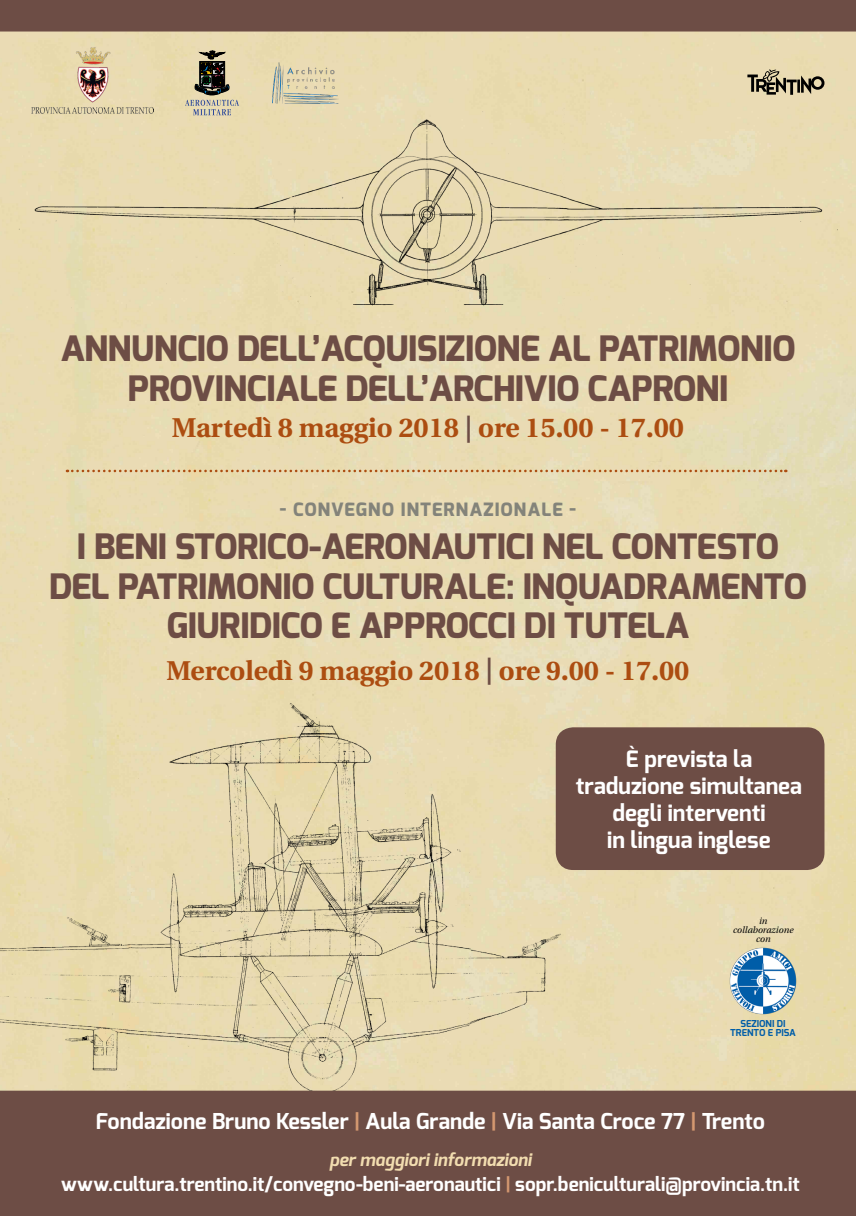
<style>
.page{position:relative;width:856px;height:1216px;background:#fff}
.page>*{position:absolute;margin:0;border:0;box-sizing:border-box;transform-origin:0 0}
.t1{font:800 35px/39.4px "Exo";letter-spacing:-.01em;color:#6d4d45}
.t2{font:700 27.12px "Heuristica";color:#ac4d11}
.t3{font:700 22.75px/27.1px "Exo";color:#fff;text-align:center}
.t4{font:700 21.88px "Exo";color:#fff}
.t5{font:700 19.25px "Exo";color:#fff}
.t6{font:800 18.38px "Exo";letter-spacing:.06em;color:#83837a}
.t7{font:italic 700 17.5px "Exo";color:#f2ddb0}
.t8{font:700 9.54px/9.5px "Exo";color:#005da8;text-align:center}
.t9{font:italic 9.19px/9.2px "Heuristica";color:#000;text-align:center}
.s1{color:#6d4d45}
.s2{color:#d49870}
</style>
<div class="page">
<div style="left:0;top:32px;width:856px;height:1058px;background:#eadbb4"></div>
<img style="left:0;top:660px;width:601px;height:430px">
<div style="left:556px;top:727px;width:268px;height:143px;background:#6d4d45;border-radius:17px"></div>
<div style="left:13px;top:103px;width:830px;height:254px;background:#eadbb4"></div>
<svg style="left:747px;top:69px;width:77px;height:26px;background:#9a9075"></svg>
<img style="left:32px;top:48px;width:121px;height:70px">
<svg style="left:185px;top:49px;width:54px;height:66px;background:#a49c83"></svg>
<img style="left:273px;top:62px;width:65px;height:41px">
<div style="left:0;top:0;width:856px;height:32px;background:#6d4d45"></div>
<div style="left:0;top:1090px;width:856px;height:125px;background:#6d4d45"></div>
<img style="left:728px;top:946px;width:69px;height:69px">
<svg style="left:67px;top:469px;width:719px;height:3px;background:#d5af80"></svg>
<p class="t1" style="left:60px;top:329px;width:24px">ANN</p>
<p class="t1" style="left:131px;top:329px;width:324px">UNCIO DELL’ACQUISIZIONE</p>
<p class="t1" style="left:548px;top:329px;width:87px">AL PATRI</p>
<p class="t1" style="left:688px;top:329px;width:50px">MONIO</p>
<p class="t1" style="left:128px;top:369px;width:42px">PROVIN</p>
<p class="t1" style="left:247px;top:369px;width:38px">CIALE</p>
<p class="t1" style="left:345px;top:369px;width:186px">DELL’ARCHIVIO</p>
<p class="t1" style="left:587px;top:369px;width:84px">CAPRONI</p>
<p class="t2" style="left:172px;top:406px;width:513px">Martedì 8 maggio 2018 <span class="s1">|</span> ore 15.00 - 17.00</p>
<p class="t6" style="left:280px;top:497px;width:298px">- CONVEGNO INTERNAZIONALE -</p>
<p class="t1" style="left:77px;top:527px;width:136px">I BENI STORI</p>
<p class="t1" style="left:267px;top:527px;width:78px">CO-AERONA</p>
<p class="t1" style="left:453px;top:527px;width:110px">UTICI NEL</p>
<p class="t1" style="left:611px;top:527px;width:41px">CONTE</p>
<p class="t1" style="left:716px;top:527px;width:42px">STO</p>
<p class="t1" style="left:49px;top:566px;width:105px">DEL PATRI</p>
<p class="t1" style="left:207px;top:566px;width:50px">MONIO</p>
<p class="t1" style="left:322px;top:566px;width:122px">CULTURALE</p>
<p class="t1" style="left:167px;top:566px;width:641px;text-indent:339px">: INQUADRAMENTO<br>GIURIDICO E APPROCCI DI TUTELA</p>
<p class="t2" style="left:166px;top:649px;width:524px">Mercoledì 9 maggio 2018 <span class="s1">|</span> ore 9.00 - 17.00</p>
<p class="t3" style="left:576px;top:745px;width:228px">è prevista la traduzione simultanea degli interventi<br>in lingua inglese</p>
<p class="t9" style="left:733px;top:915px;width:62px">in collaborazione con</p>
<p class="t8" style="left:730px;top:1018px;width:67px">sezioni di trento e pisa</p>
<p class="t4" style="left:96px;top:1106px;width:670px">Fondazione Bruno Kessler <span class="s2">|</span> Aula Grande <span class="s2">|</span> Via Santa Croce 77 <span class="s2">|</span> Trento</p>
<p class="t7" style="left:329px;top:1148px;width:203px">per maggiori informazioni</p>
<p class="t5" style="left:61px;top:1171px;width:740px">www.cultura.trentino.it/convegno-beni-aeronautici <span class="s2">|</span> sopr.beniculturali@provincia.tn.it</p>
</div>
